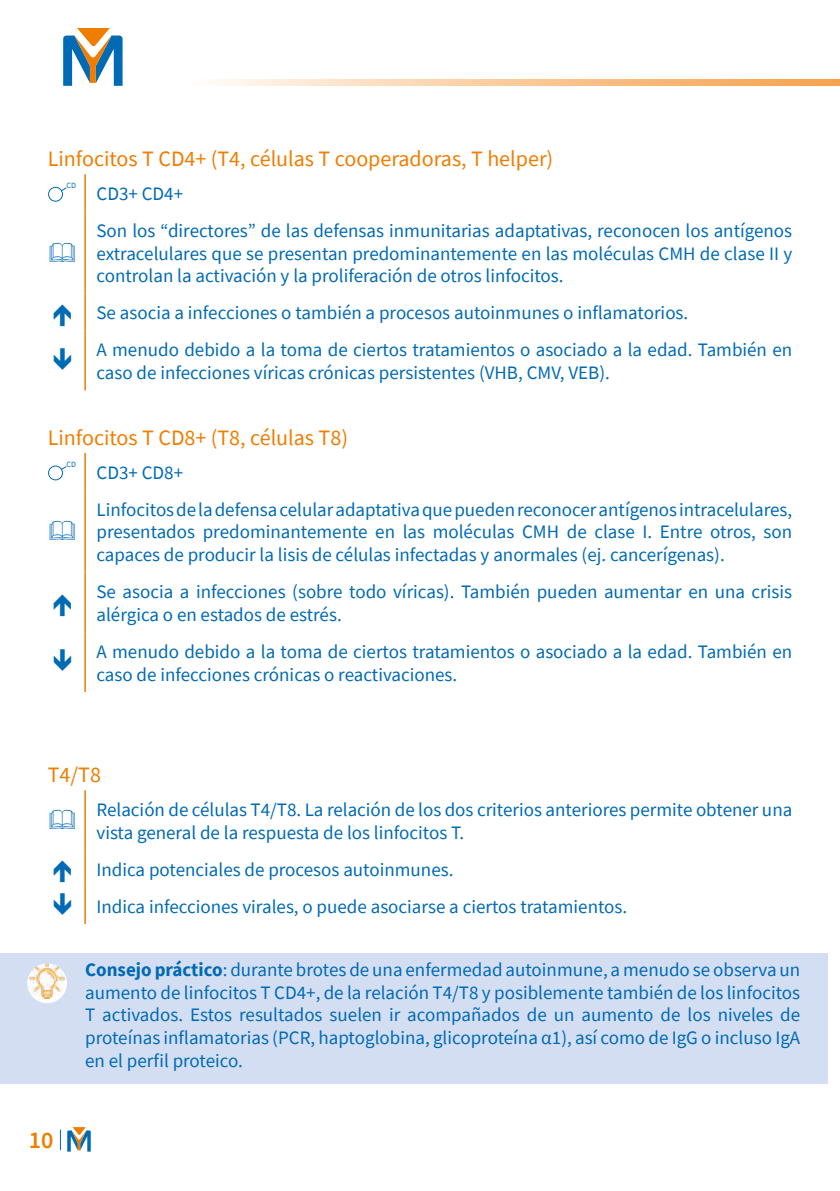
<style>
.page{position:relative;width:840px;height:1191px;background:#fff}
.page>*{position:absolute;margin:0;border:0;box-sizing:border-box;transform-origin:0 0}
.t1{font:600 24px "Source Sans Pro";color:#ef7d00}
.t2{font:22px "Source Sans Pro";color:#ef7d00}
.t3{font:19px/22.8px "Source Sans Pro";color:#006ab4}
.t4{font:8px "Source Sans Pro";color:#006ab4}
.s1{font-weight:700}
</style>
<div class="page">
<svg style="left:63px;top:28px;width:59px;height:57px"></svg>
<svg style="left:217px;top:79px;width:622px;height:6px;background:#fac99a"></svg>
<svg style="left:67px;top:1127px;width:24px;height:24px"></svg>
<svg style="left:60px;top:1129px;width:1px;height:21px"></svg>
<div style="left:0;top:952px;width:827px;height:131px;background:#d3def2"></div>
<hr style="left:84px;top:174px;width:2px;height:37px;background:#ef7d00">
<hr style="left:84px;top:211px;width:2px;height:83px;background:#ef7d00">
<hr style="left:84px;top:294px;width:2px;height:37px;background:#ef7d00">
<hr style="left:84px;top:331px;width:2px;height:59px;background:#ef7d00">
<div style="left:48px;top:187px;width:15px;height:15px;border:1px solid #006ab4;border-radius:50%"></div>
<svg style="left:60px;top:187px;width:7px;height:5px"></svg>
<hr style="left:84px;top:453px;width:2px;height:37px;background:#ef7d00">
<hr style="left:84px;top:490px;width:2px;height:82px;background:#ef7d00">
<hr style="left:84px;top:572px;width:2px;height:60px;background:#ef7d00">
<hr style="left:84px;top:632px;width:2px;height:60px;background:#ef7d00">
<div style="left:48px;top:465px;width:15px;height:15px;border:1px solid #006ab4;border-radius:50%"></div>
<svg style="left:60px;top:466px;width:7px;height:5px"></svg>
<hr style="left:84px;top:790px;width:2px;height:60px;background:#ef7d00">
<hr style="left:84px;top:850px;width:2px;height:37px;background:#ef7d00">
<hr style="left:84px;top:887px;width:2px;height:37px;background:#ef7d00">
<div style="left:27px;top:963px;width:40px;height:40px;background:#fff;border-radius:50%"></div>
<img style="left:28px;top:963px;width:38px;height:36px">
<p class="t2" style="left:48px;top:145px;width:507px">Linfocitos T CD4+ (T4, células T cooperadoras, T helper)</p>
<p class="t4" style="left:66px;top:180px;width:11px">CD</p>
<p class="t3" style="left:96px;top:175px;width:697px;line-height:37px">CD3+ CD4+<br>Son los “directores” de las defensas inmunitarias adaptativas, reconocen los antígenos</p>
<p class="t3" style="left:96px;top:242px;width:697px">extracelulares que se presentan predominantemente en las moléculas CMH de clase II y controlan la activación y la proliferación de otros linfocitos.</p>
<p class="t3" style="left:96px;top:294px;width:697px;line-height:37px">Se asocia a infecciones o también a procesos autoinmunes o inflamatorios.<br>A menudo debido a la toma de ciertos tratamientos o asociado a la edad. También en</p>
<p class="t3" style="left:96px;top:361px;width:514px">caso de infecciones víricas crónicas persistentes (VHB, CMV, VEB).</p>
<p class="t2" style="left:48px;top:424px;width:301px">Linfocitos T CD8+ (T8, células T8)</p>
<p class="t4" style="left:66px;top:459px;width:11px">CD</p>
<p class="t3" style="left:96px;top:453px;width:697px;line-height:37px">CD3+ CD8+<br>Linfocitos de la defensa celular adaptativa que pueden reconocer antígenos intracelulares,</p>
<p class="t3" style="left:96px;top:520px;width:697px">presentados predominantemente en las moléculas CMH de clase I. Entre otros, son capaces de producir la lisis de células infectadas y anormales (ej. cancerígenas).</p>
<p class="t3" style="left:96px;top:580px;width:696px">Se asocia a infecciones (sobre todo víricas). También pueden aumentar en una crisis alérgica o en estados de estrés.</p>
<p class="t3" style="left:96px;top:640px;width:697px">A menudo debido a la toma de ciertos tratamientos o asociado a la edad. También en caso de infecciones crónicas o reactivaciones.</p>
<p class="t2" style="left:48px;top:761px;width:55px">T4/T8</p>
<p class="t3" style="left:96px;top:798px;width:697px">Relación de células T4/T8. La relación de los dos criterios anteriores permite obtener una vista general de la respuesta de los linfocitos T.</p>
<p class="t3" style="left:96px;top:850px;width:532px;line-height:37px">Indica potenciales de procesos autoinmunes.<br>Indica infecciones virales, o puede asociarse a ciertos tratamientos.</p>
<p class="t1" style="left:29px;top:1124px;width:26px">10</p>
<p class="t3" style="left:85px;top:958px;width:716px;text-align:justify"><span class="s1">Consejo práctico</span>: durante brotes de una enfermedad autoinmune, a menudo se observa un aumento de linfocitos T CD4+, de la relación T4/T8 y posiblemente también de los linfocitos T activados. Estos resultados suelen ir acompañados de un aumento de los niveles de proteínas inflamatorias (PCR, haptoglobina, glicoproteína α1), así como de IgG o incluso IgA en el perfil proteico.</p>
</div>
